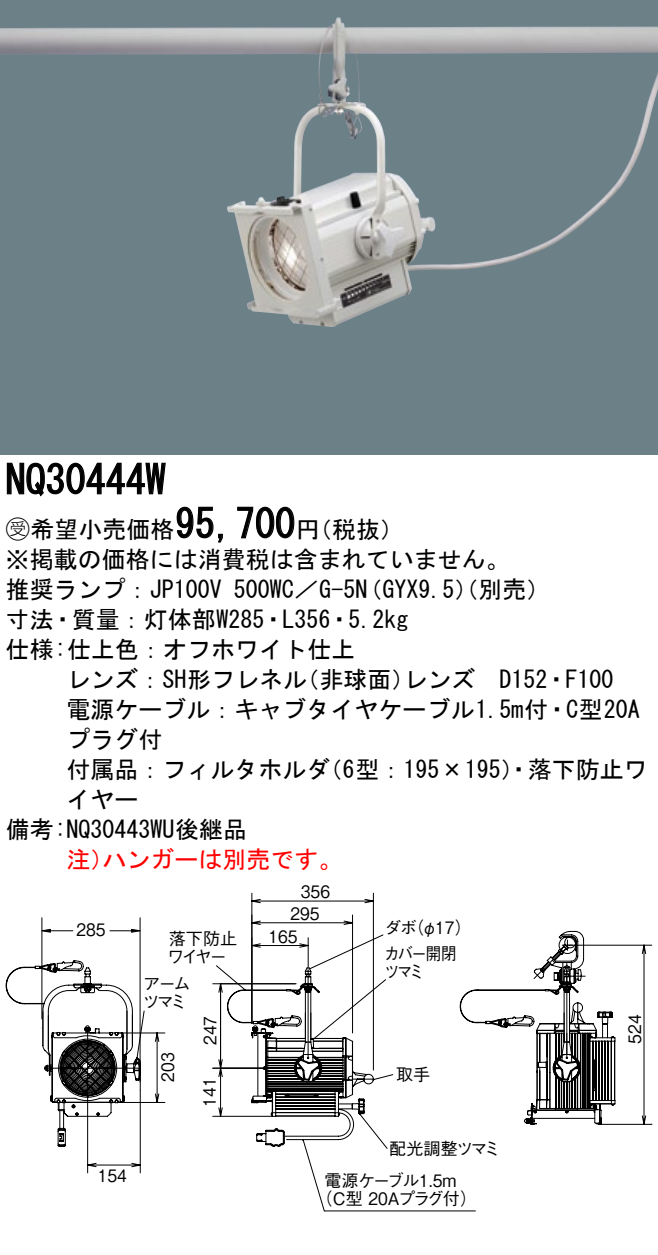
<style>
.page{position:relative;width:658px;height:1255px;background:#fff}
.page>*{position:absolute;margin:0;border:0;box-sizing:border-box;transform-origin:0 0}
.t1{font:40px "MS Gothic";color:#000}
.t2{font:24px "MS Gothic";color:#000}
.t3{font:24px "MS Gothic";color:#f00}
.t4{font:17.2px "Gothic BBB Pro Medium 90 pv RKSJ H";color:#000;scale:.9 1}
.t5{font:17.2px/18.4px "Gothic BBB Pro Medium 90 pv RKSJ H";letter-spacing:-.055em;color:#000}
.t6{font:17.2px/18.4px "Gothic BBB Pro Medium 90 pv RKSJ H";color:#000}
.t7{font:17.2px/18.4px "Gothic BBB Pro Medium 90 pv RKSJ H";letter-spacing:-.105em;color:#000;scale:.9 1}
.t8{font:17.2px/18.4px "Gothic BBB Pro Medium 90 pv RKSJ H";letter-spacing:-.065em;color:#000}
.t9{font:17.2px "Gothic BBB Pro Medium 90 pv RKSJ H";letter-spacing:-.05em;color:#000}
.s1{font-family:"Ford Classification 1"}
</style>
<div class="page">
<div style="left:0;top:0;width:658px;height:454px;background:#6c8087"></div>
<img style="left:0;top:18px;width:658px;height:309px">
<svg style="left:6px;top:462px;width:160px;height:35px"></svg>
<svg style="left:176px;top:506px;width:47px;height:37px"></svg>
<svg style="left:237px;top:506px;width:58px;height:33px"></svg>
<svg style="left:459px;top:930px;width:193px;height:195px"></svg>
<svg style="left:6px;top:892px;width:388px;height:319px"></svg>
<hr style="left:324px;top:1210px;width:151px;height:1px;background:#000">
<h1 class="t1" style="left:6px;top:460px;width:162px">NQ30444W</h1>
<h1 class="t1" style="left:175px;top:504px;width:121px">95,700</h1>
<p class="t2" style="left:6px;top:517px;width:170px"><span class="s1">B</span>希望小売価格</p>
<p class="t2" style="left:6px;top:548px;width:505px">※掲載の価格には消費税は含まれていません。</p>
<p class="t2" style="left:234px;top:578px;width:318px">500WC／G-5（N GYX9.5）（別売(</p>
<p class="t2" style="left:296px;top:517px;width:109px">（円税抜(</p>
<p class="t2" style="left:6px;top:578px;width:217px">推奨ランプ：JP100V</p>
<p class="t2" style="left:6px;top:608px;width:404px">寸法・質量：灯体部W285・L356・5.2kg</p>
<p class="t2" style="left:6px;top:638px;width:351px">仕様:仕上色：オフホワイト仕上</p>
<p class="t2" style="left:66px;top:668px;width:242px">レンズ：SH形フレネル</p>
<p class="t2" style="left:66px;top:698px;width:574px">電源ケーブル：キャブタイヤケーブル1.5m付・C型20A</p>
<p class="t2" style="left:66px;top:728px;width:97px">プラグ付</p>
<p class="t2" style="left:318px;top:758px;width:331px">（型6 ：195×195）・落下防止ワ</p>
<p class="t2" style="left:403px;top:668px;width:211px">レンズ　D152・F100</p>
<p class="t2" style="left:295px;top:668px;width:122px">（非球面）</p>
<p class="t2" style="left:66px;top:758px;width:265px">付属品：フィルタホルダ</p>
<p class="t2" style="left:66px;top:788px;width:73px">イヤー</p>
<p class="t2" style="left:6px;top:818px;width:243px">備考:NQ30443WU後継品</p>
<p class="t3" style="left:102px;top:848px;width:241px">ハンガーは別売です。</p>
<p class="t3" style="left:66px;top:848px;width:49px">注）</p>
<p class="t4" style="left:77px;top:915px;width:34px">285</p>
<p class="t8" style="left:167px;top:927px;width:72px">落下防止ワイヤー</p>
<p class="t6" style="left:142px;top:971px;width:50px">アームツマミ</p>
<p class="t4" style="left:154px;top:1081px;width:34px;rotate:-90deg">203</p>
<p class="t4" style="left:196px;top:1045px;width:34px;rotate:-90deg">247</p>
<p class="t4" style="left:196px;top:1106px;width:34px;rotate:-90deg">141</p>
<p class="t4" style="left:98px;top:1162px;width:34px">154</p>
<p class="t4" style="left:301px;top:878px;width:34px">356</p>
<p class="t4" style="left:290px;top:899px;width:34px">295</p>
<p class="t4" style="left:268px;top:922px;width:34px">165</p>
<p class="t6" style="left:407px;top:916px;width:66px">（φ17(</p>
<p class="t6" style="left:384px;top:916px;width:34px">ダボ</p>
<p class="t7" style="left:384px;top:942px;width:82px">カバー開閉ツマミ</p>
<p class="t6" style="left:396px;top:1063px;width:36px">取手</p>
<p class="t9" style="left:389px;top:1134px;width:113px">配光調整ツマミ</p>
<p class="t5" style="left:315px;top:1169px;width:163px;text-indent:9px">電源ケーブル1.5m（C型 20Aプラグ付(</p>
<p class="t4" style="left:621px;top:1044px;width:34px;rotate:-90deg">524</p>
</div>
